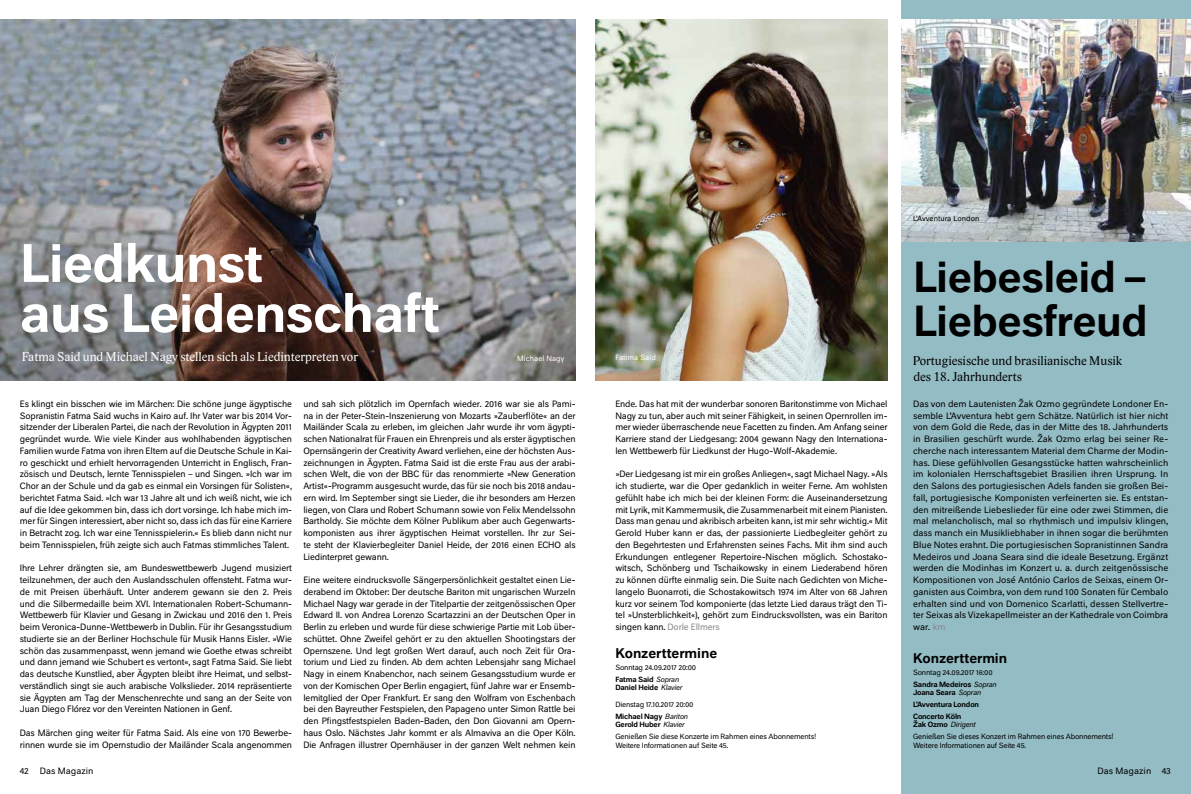
<style>
.page{position:relative;width:1191px;height:794px;background:#fff}
.page>*{position:absolute;margin:0;border:0;box-sizing:border-box;transform-origin:0 0}
.t1{font:500 50px/50px "Neutral BP";letter-spacing:-.015em;color:#fff}
.t2{font:500 40.2px/44.2px "Neutral BP";letter-spacing:-.015em;color:#000}
.t3{font:13px "Lido STF";color:#fff}
.t4{font:13px/16px "Lido STF";color:#000}
.t5{font:500 13px "Neutral BP";letter-spacing:-.005em;color:#000}
.t6{font:8.5px/11.7px "Neutral BP";letter-spacing:-.015em;color:#000;text-align:justify}
.t7{font:8.5px "Neutral BP";letter-spacing:.005em;color:#000}
.t8{font:7px/12px "Neutral BP";letter-spacing:-.025em;color:#000}
.t9{font:500 7px/12px "Neutral BP";letter-spacing:-.025em;color:#000}
.t10{font:7px "Neutral BP";letter-spacing:.005em;color:#fff}
.t11{font:7px "Neutral BP";letter-spacing:.005em;color:#000}
.s1{color:#878787}
.s2{font-weight:500}
.s3{font-style:italic}
.s4{font-weight:400;font-style:italic}
</style>
<div class="page">
<div style="left:901px;top:0;width:290px;height:794px;background:#94bcc4"></div>
<img style="left:901px;top:20px;width:290px;height:221px">
<img style="left:0;top:20px;width:575px;height:360px">
<img style="left:595px;top:20px;width:292px;height:360px">
<h1 class="t1" style="left:20px;top:234px;width:422px">Liedkunst<br>aus Leidenschaft</h1>
<h3 class="t3" style="left:22px;top:350px;width:338px">Fatma Said und Michael Nagy stellen sich als Liedinterpreten vor</h3>
<p class="t10" style="left:517px;top:353px;width:49px">Michael Nagy</p>
<p class="t6" style="left:20px;top:397px;width:274px">Es klingt ein bisschen wie im Märchen: Die schöne junge ägyptische Sopranistin Fatma Said wuchs in Kairo auf. Ihr Vater war bis 2014 Vor&shy;sitzender der Liberalen Partei, die nach der Revolution in Ägypten 2011 gegründet wurde. Wie viele Kinder aus wohlhabenden ägyptischen Familien wurde Fatma von ihren Eltern auf die Deutsche Schule in Kai&shy;ro geschickt und erhielt hervorragenden Unterricht in Englisch, Fran&shy;zösisch und Deutsch, lernte Tennisspielen – und Singen. »Ich war im Chor an der Schule und da gab es einmal ein Vorsingen für Solisten«, berichtet Fatma Said. »Ich war 13 Jahre alt und ich weiß nicht, wie ich auf die Idee gekommen bin, dass ich dort vorsinge. Ich habe mich im&shy;mer für Singen interessiert, aber nicht so, dass ich das für eine Karriere in Betracht zog. Ich war eine Tennisspielerin.« Es blieb dann nicht nur beim Tennisspielen, früh zeigte sich auch Fatmas stimmliches Talent.</p>
<p class="t6" style="left:20px;top:562px;width:274px">Ihre Lehrer drängten sie, am Bundeswettbewerb Jugend musiziert teilzunehmen, der auch den Auslandsschulen offensteht. Fatma wur&shy;de mit Preisen überhäuft. Unter anderem gewann sie den 2. Preis und die Silbermedaille beim XVI. Internationalen Robert-Schumann-Wettbewerb für Klavier und Gesang in Zwickau und 2016 den 1. Preis beim Veronica-Dunne-Wettbewerb in Dublin. Für ihr Gesangsstudium studierte sie an der Berliner Hochschule für Musik Hanns Eisler. »Wie schön das zusammenpasst, wenn jemand wie Goethe etwas schreibt und dann jemand wie Schubert es vertont«, sagt Fatma Said. Sie liebt das deutsche Kunstlied, aber Ägypten bleibt ihre Heimat, und selbst&shy;verständlich singt sie auch arabische Volkslieder. 2014 repräsentierte sie Ägypten am Tag der Menschenrechte und sang an der Seite von Juan Diego Flórez vor den Vereinten Nationen in Genf.</p>
<p class="t6" style="left:20px;top:726px;width:274px">Das Märchen ging weiter für Fatma Said. Als eine von 170 Bewerbe&shy;rinnen wurde sie im Opernstudio der Mailänder Scala angenommen</p>
<p class="t6" style="left:303px;top:397px;width:274px">und sah sich plötzlich im Opernfach wieder. 2016 war sie als Pami&shy;na in der Peter-Stein-Inszenierung von Mozarts »Zauberflöte« an der Mailänder Scala zu erleben, im gleichen Jahr wurde ihr vom ägypti&shy;schen Nationalrat für Frauen ein Ehrenpreis und als erster ägyptischen Opernsängerin der Creativity Award verliehen, eine der höchsten Aus&shy;zeichnungen in Ägypten. Fatma Said ist die erste Frau aus der arabi&shy;schen Welt, die von der BBC für das renommierte »New Generation Artist«-Programm ausgesucht wurde, das für sie noch bis 2018 andau&shy;ern wird. Im September singt sie Lieder, die ihr besonders am Herzen liegen, von Clara und Robert Schumann sowie von Felix Mendelssohn Bartholdy. Sie möchte dem Kölner Publikum aber auch Gegenwarts&shy;komponisten aus ihrer ägyptischen Heimat vorstellen. Ihr zur Sei&shy;te steht der Klavierbegleiter Daniel Heide, der 2016 einen ECHO als Liedinterpret gewann.</p>
<p class="t6" style="left:303px;top:573px;width:274px">Eine weitere eindrucksvolle Sängerpersönlichkeit gestaltet einen Lie&shy;derabend im Oktober: Der deutsche Bariton mit ungarischen Wurzeln Michael Nagy war gerade in der Titelpartie der zeitgenössischen Oper Edward II. von Andrea Lorenzo Scartazzini an der Deutschen Oper in Berlin zu erleben und wurde für diese schwierige Partie mit Lob über&shy;schüttet. Ohne Zweifel gehört er zu den aktuellen Shootingstars der Opernszene. Und legt großen Wert darauf, auch noch Zeit für Ora&shy;torium und Lied zu finden. Ab dem achten Lebensjahr sang Michael Nagy in einem Knabenchor, nach seinem Gesangsstudium wurde er von der Komischen Oper Berlin engagiert, fünf Jahre war er Ensemb&shy;lemitglied der Oper Frankfurt. Er sang den Wolfram von Eschenbach bei den Bayreuther Festspielen, den Papageno unter Simon Rattle bei den Pfingstfestspielen Baden-Baden, den Don Giovanni am Opern&shy;haus Oslo. Nächstes Jahr kommt er als Almaviva an die Oper Köln.<br>Die Anfragen illustrer Opernhäuser in der ganzen Welt nehmen kein</p>
<p class="t10" style="left:615px;top:352px;width:42px">Fatima Said</p>
<p class="t6" style="left:615px;top:397px;width:274px">Ende. Das hat mit der wunderbar sonoren Baritonstimme von Michael Nagy zu tun, aber auch mit seiner Fähigkeit, in seinen Opernrollen im&shy;mer wieder überraschende neue Facetten zu finden. Am Anfang seiner Karriere stand der Liedgesang: 2004 gewann Nagy den Internationa&shy;len Wettbewerb für Liedkunst der Hugo-Wolf-Akademie.</p>
<p class="t6" style="left:615px;top:468px;width:274px">»Der Liedgesang ist mir ein großes Anliegen«, sagt Michael Nagy. »Als ich studierte, war die Oper gedanklich in weiter Ferne. Am wohlsten gefühlt habe ich mich bei der kleinen Form: die Auseinandersetzung mit Lyrik, mit Kammermusik, die Zusammenarbeit mit einem Pianisten.<br>Dass man genau und akribisch arbeiten kann, ist mir sehr wichtig.« Mit Gerold Huber kann er das, der passionierte Liedbegleiter gehört zu den Begehrtesten und Erfahrensten seines Fachs. Mit ihm sind auch Erkundungen entlegener Repertoire-Nischen möglich. Schostako&shy;witsch, Schönberg und Tschaikowsky in einem Liederabend hören zu können dürfte einmalig sein. Die Suite nach Gedichten von Miche&shy;langelo Buonarroti, die Schostakowitsch 1974 im Alter von 68 Jahren kurz vor seinem Tod komponierte (das letzte Lied daraus trägt den Ti&shy;tel »Unsterblichkeit«), gehört zum Eindrucksvollsten, was ein Bariton singen kann. <span class="s1">Dorle Ellmers</span></p>
<h3 class="t5" style="left:615px;top:642px;width:103px">Konzerttermine</h3>
<p class="t8" style="left:615px;top:660px;width:82px">Sonntag 24.09.2017 20:00<br><span class="s2">Fatma Said</span> <span class="s3">Sopran</span></p>
<p class="t9" style="left:615px;top:681px;width:69px">Daniel Heide <span class="s4">Klavier</span></p>
<p class="t8" style="left:615px;top:698px;width:80px">Dienstag 17.10.2017 20:00<br><span class="s2">Michael Nagy</span> <span class="s3">Bariton</span></p>
<p class="t8" style="left:615px;top:718px;width:202px"><span class="s2">Gerold Huber</span> <span class="s3">Klavier<br></span>Genießen Sie diese Konzerte im Rahmen eines Abonnements!</p>
<p class="t8" style="left:615px;top:738px;width:115px">Weitere Informationen auf Seite 45.</p>
<p class="t11" style="left:913px;top:213px;width:68px">L’Avventura London</p>
<h2 class="t2" style="left:913px;top:251px;width:236px">Liebesleid –<br>Liebesfreud</h2>
<h3 class="t4" style="left:913px;top:352px;width:211px">Portugiesische und brasilianische Musik des 18. Jahrhunderts</h3>
<p class="t6" style="left:913px;top:397px;width:257px">Das von dem Lautenisten Žak Ozmo gegründete Londoner En&shy;semble L’Avventura hebt gern Schätze. Natürlich ist hier nicht von dem Gold die Rede, das in der Mitte des 18. Jahrhunderts in Brasilien geschürft wurde. Žak Ozmo erlag bei seiner Re&shy;cherche nach interessantem Material dem Charme der Modin&shy;has. Diese gefühlvollen Gesangsstücke hatten wahrscheinlich im kolonialen Herrschaftsgebiet Brasilien ihren Ursprung. In den Salons des portugiesischen Adels fanden sie großen Bei&shy;fall, portugiesische Komponisten verfeinerten sie. Es entstan&shy;den mitreißende Liebeslieder für eine oder zwei Stimmen, die mal melancholisch, mal so rhythmisch und impulsiv klingen, dass manch ein Musikliebhaber in ihnen sogar die berühmten Blue Notes erahnt. Die portugiesischen Sopranistinnen Sandra Medeiros und Joana Seara sind die ideale Besetzung. Ergänzt werden die Modinhas im Konzert u. a. durch zeitgenössische Kompositionen von José António Carlos de Seixas, einem Or&shy;ganisten aus Coimbra, von dem rund 100 Sonaten für Cembalo erhalten sind und von Domenico Scarlatti, dessen Stellvertre&shy;ter Seixas als Vizekapellmeister an der Kathedrale von Coimbra war. <span class="s1">km</span></p>
<h3 class="t5" style="left:913px;top:647px;width:96px">Konzerttermin</h3>
<p class="t8" style="left:913px;top:665px;width:85px">Sonntag 24.09.2017 16:00<br><span class="s2">Sandra Medeiros</span> <span class="s3">Sopran</span></p>
<p class="t9" style="left:913px;top:686px;width:70px">Joana Seara <span class="s4">Sopran<br></span>L'Avventura London<br>Concerto Köln</p>
<p class="t8" style="left:913px;top:718px;width:202px"><span class="s2">Žak Ozmo</span> <span class="s3">Dirigent<br></span>Genießen Sie dieses Konzert im Rahmen eines Abonnements!</p>
<p class="t8" style="left:913px;top:738px;width:115px">Weitere Informationen auf Seite 45.</p>
<p class="t6" style="left:20px;top:764px;width:10px">42</p>
<p class="t7" style="left:40px;top:764px;width:55px">Das Magazin</p>
<p class="t7" style="left:1097px;top:764px;width:75px">Das Magazin 43</p>
</div>
